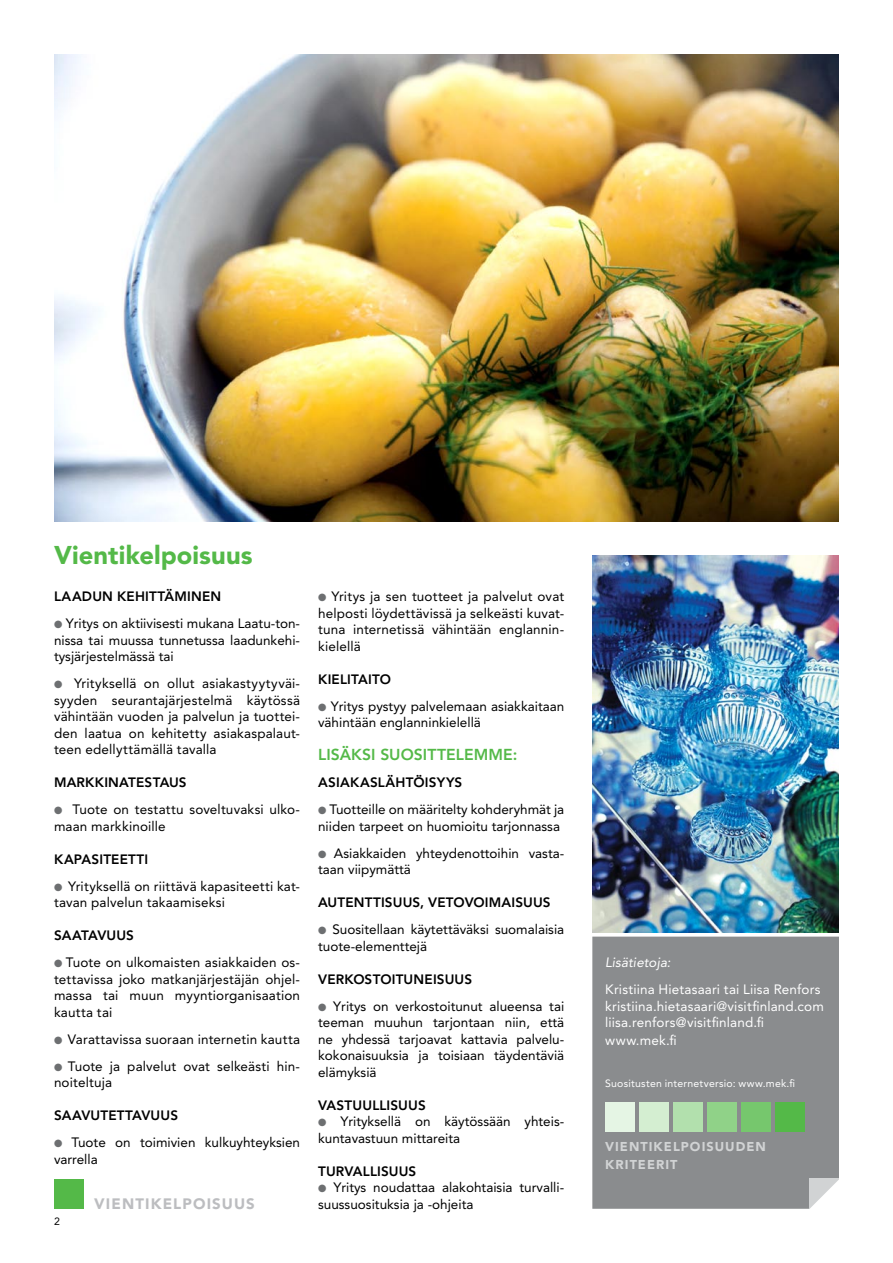
<style>
.page{position:relative;width:893px;height:1263px;background:#fff}
.page>*{position:absolute;margin:0;border:0;box-sizing:border-box;transform-origin:0 0}
.t1{font:900 25.5px "Avenir LT Std";letter-spacing:.005em;color:#54b948}
.t2{font:800 15.75px "Avenir LT Std";letter-spacing:.005em;color:#54b948}
.t3{font:900 15px "Avenir LT Std";letter-spacing:.075em;color:#bcbdc0}
.t4{font:13.5px/16.5px "Avenir LT Std";color:#000}
.t5{font:800 13.5px "Avenir LT Std";letter-spacing:.015em;color:#000}
.t6{font:13.5px/16.5px "Avenir LT Std";letter-spacing:.01em;color:#fff}
.t7{font:italic 13.5px "Avenir LT Std";letter-spacing:.005em;color:#fff}
.t8{font:900 12.75px/18px "Avenir LT Std";letter-spacing:.085em;color:#d1d3d4}
.t9{font:10.5px "Avenir LT Std";letter-spacing:.02em;color:#fff}
.t10{font:10.5px "Avenir LT Std";color:#000}
.s1{color:#6d6f71}
</style>
<div class="page">
<div style="left:54px;top:1179px;width:30px;height:30px;background:#54b948"></div>
<img style="left:54px;top:54px;width:785px;height:468px">
<div style="left:592px;top:936px;width:247px;height:273px;background:#8a8c8e"></div>
<div style="left:605px;top:1102px;width:30px;height:30px;background:#e5f5e4"></div>
<div style="left:639px;top:1102px;width:30px;height:30px;background:#d4eed1"></div>
<div style="left:673px;top:1102px;width:30px;height:30px;background:#b2e0ad"></div>
<div style="left:707px;top:1102px;width:30px;height:30px;background:#90d288"></div>
<div style="left:741px;top:1102px;width:30px;height:30px;background:#76c76d"></div>
<div style="left:775px;top:1102px;width:30px;height:30px;background:#54b948"></div>
<svg style="left:809px;top:1177px;width:30px;height:32px"></svg>
<img style="left:592px;top:556px;width:247px;height:376px">
<h1 class="t1" style="left:54px;top:540px;width:200px">Vientikelpoisuus</h1>
<p class="t5" style="left:54px;top:589px;width:169px">LAADUN KEHITTÄMINEN</p>
<p class="t4" style="left:54px;top:615px;width:248px;text-align:justify"><span class="s1">●</span> Yritys on aktiivisesti mukana Laatu-ton&shy;nissa tai muussa tunnetussa laadunkehi&shy;tysjärjestelmässä tai</p>
<p class="t4" style="left:54px;top:675px;width:248px;text-align:justify"><span class="s1">●</span> Yrityksellä on ollut asiakastyytyväi&shy;syyden seurantajärjestelmä käytössä vähintään vuoden ja palvelun ja tuottei&shy;den laatua on kehitetty asiakaspalaut&shy;teen edellyttämällä tavalla</p>
<p class="t5" style="left:54px;top:775px;width:134px">MARKKINATESTAUS</p>
<p class="t4" style="left:54px;top:801px;width:248px"><span class="s1">●</span> Tuote on testattu soveltuvaksi ulko&shy;maan markkinoille</p>
<p class="t5" style="left:54px;top:851px;width:96px">KAPASITEETTI</p>
<p class="t4" style="left:54px;top:878px;width:248px"><span class="s1">●</span> Yrityksellä on riittävä kapasiteetti kat&shy;tavan palvelun takaamiseksi</p>
<p class="t5" style="left:54px;top:928px;width:82px">SAATAVUUS</p>
<p class="t4" style="left:54px;top:954px;width:248px;text-align:justify"><span class="s1">●</span> Tuote on ulkomaisten asiakkaiden os&shy;tettavissa joko matkanjärjestäjän ohjel&shy;massa tai muun myyntiorganisaation kautta tai</p>
<p class="t4" style="left:54px;top:1031px;width:248px"><span class="s1">●</span> Varattavissa suoraan internetin kautta</p>
<p class="t4" style="left:54px;top:1058px;width:248px"><span class="s1">●</span> Tuote ja palvelut ovat selkeästi hin&shy;noiteltuja</p>
<p class="t5" style="left:54px;top:1108px;width:126px">SAAVUTETTAVUUS</p>
<p class="t4" style="left:54px;top:1134px;width:248px"><span class="s1">●</span> Tuote on toimivien kulkuyhteyksien varrella</p>
<p class="t10" style="left:54px;top:1215px;width:7px">2</p>
<p class="t3" style="left:94px;top:1195px;width:162px">VIENTIKELPOISUUS</p>
<p class="t4" style="left:318px;top:588px;width:248px;text-align:justify"><span class="s1">●</span> Yritys ja sen tuotteet ja palvelut ovat helposti löydettävissä ja selkeästi kuvat&shy;tuna internetissä vähintään englannin&shy;kielellä</p>
<p class="t5" style="left:318px;top:671px;width:74px">KIELITAITO</p>
<p class="t4" style="left:318px;top:698px;width:248px"><span class="s1">●</span> Yritys pystyy palvelemaan asiakkaitaan vähintään englanninkielellä</p>
<p class="t2" style="left:318px;top:745px;width:201px">LISÄKSI SUOSITTELEMME:</p>
<p class="t5" style="left:318px;top:775px;width:146px">ASIAKASLÄHTÖISYYS</p>
<p class="t4" style="left:318px;top:801px;width:248px"><span class="s1">●</span> Tuotteille on määritelty kohderyhmät ja niiden tarpeet on huomioitu tarjonnassa</p>
<p class="t4" style="left:318px;top:845px;width:248px"><span class="s1">●</span> Asiakkaiden yhteydenottoihin vasta&shy;taan viipymättä</p>
<p class="t5" style="left:318px;top:895px;width:234px">AUTENTTISUUS, VETOVOIMAISUUS</p>
<p class="t4" style="left:318px;top:921px;width:248px"><span class="s1">●</span> Suositellaan käytettäväksi suomalaisia tuote-elementtejä</p>
<p class="t5" style="left:318px;top:971px;width:156px">VERKOSTOITUNEISUUS</p>
<p class="t4" style="left:318px;top:998px;width:248px;text-align:justify"><span class="s1">●</span> Yritys on verkostoitunut alueensa tai teeman muuhun tarjontaan niin, että ne yhdessä tarjoavat kattavia palvelu&shy;kokonaisuuksia ja toisiaan täydentäviä elämyksiä</p>
<p class="t5" style="left:318px;top:1097px;width:109px">VASTUULLISUUS</p>
<p class="t4" style="left:318px;top:1113px;width:248px"><span class="s1">●</span> Yrityksellä on käytössään yhteis&shy;kuntavastuun mittareita</p>
<p class="t5" style="left:318px;top:1163px;width:100px">TURVALLISUUS</p>
<p class="t4" style="left:318px;top:1179px;width:248px"><span class="s1">●</span> Yritys noudattaa alakohtaisia turvalli&shy;suussuosituksia ja -ohjeita</p>
<p class="t7" style="left:605px;top:954px;width:67px">Lisätietoja:</p>
<p class="t6" style="left:605px;top:981px;width:220px">Kristiina Hietasaari tai Liisa Renfors kristiina.hietasaari@visitfinland.com liisa.renfors@visitfinland.fi</p>
<p class="t6" style="left:605px;top:1032px;width:73px">www.mek.fi</p>
<p class="t9" style="left:605px;top:1077px;width:191px">Suositusten internetversio: www.mek.fi</p>
<p class="t8" style="left:605px;top:1138px;width:162px">VIENTIKELPOISUUDEN<br>KRITEERIT</p>
</div>
